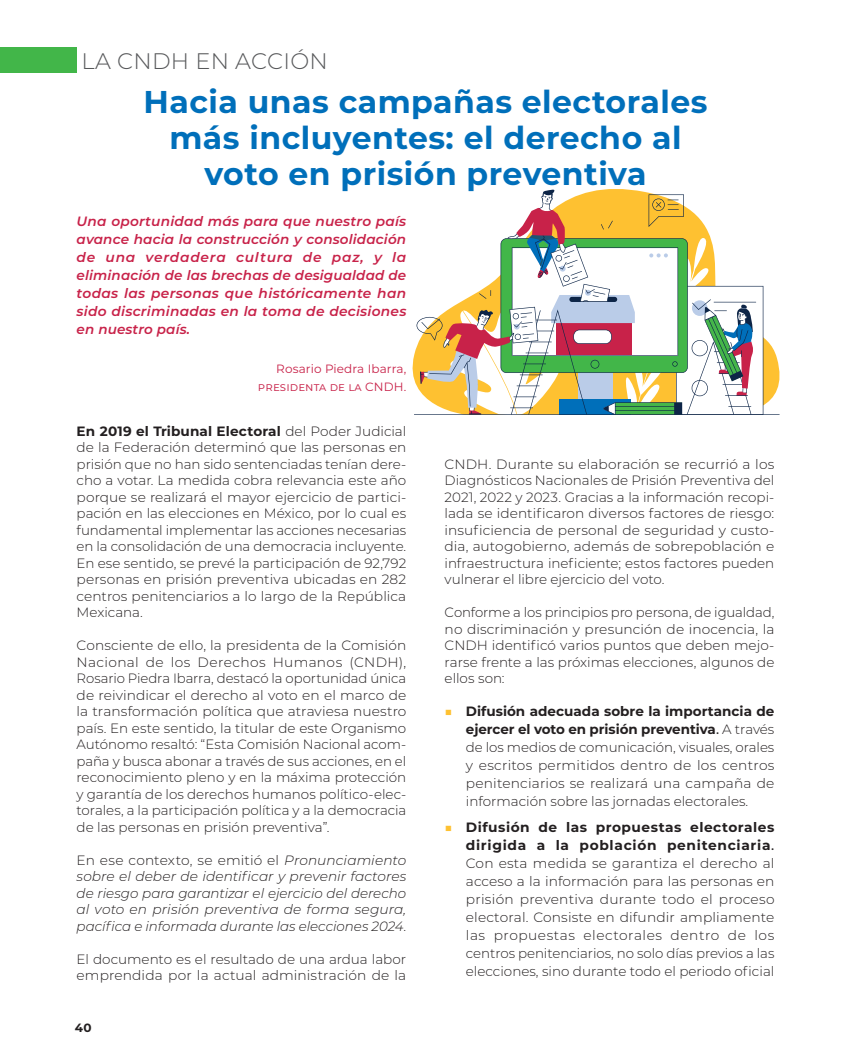
<style>
.page{position:relative;width:851px;height:1063px;background:#fff}
.page>*{position:absolute;margin:0;border:0;box-sizing:border-box;transform-origin:0 0}
.T_Art{font:700 31.5px/36px "Montserrat";letter-spacing:.015em;color:#006fba;text-align:center}
.t1{font:300 22.5px "Montserrat";letter-spacing:.01em;color:#57585a}
.Cuerpo_PG{font:300 13.5px/16.5px "Montserrat";color:#231f20;text-align:justify}
.Cita_citable_PG{font:italic 600 13.5px/18px "Montserrat";letter-spacing:.015em;color:#c82249;text-align:justify}
.Cuerpo_PG-2{font:italic 300 13.5px/16.5px "Montserrat";letter-spacing:-.005em;color:#231f20;text-align:justify}
.Cita_citable_PG-2{font:12px "Montserrat";letter-spacing:.01em;color:#c82249}
.t2{font:700 12px "Montserrat";color:#231f20}
.s1{font-weight:700}
.s2{font-style:normal}
.s3{font-weight:700;color:#fec131}
.s4{font-weight:500}
</style>
<div class="page">
<div style="left:0;top:47px;width:77px;height:26px;background:#42b649"></div>
<svg style="left:414px;top:189px;width:365px;height:226px"></svg>
<h2 class="t1" style="left:82px;top:45px;width:248px">LA CNDH EN ACCIÓN</h2>
<p class="T_Art" style="left:143px;top:83px;width:565px">Hacia unas campañas electorales más incluyentes: el derecho al voto en prisión preventiva</p>
<p class="Cita_citable_PG" style="left:77px;top:211px;width:331px">Una oportunidad más para que nuestro país avance hacia la construcción y consolidación de una verdadera cultura de paz, y la eliminación de las brechas de desigualdad de todas las personas que históricamente han sido discriminadas en la toma de decisiones en nuestro país.</p>
<p class="Cita_citable_PG-2" style="left:276px;top:360px;width:132px">Rosario Piedra Ibarra,</p>
<p class="Cita_citable_PG-2" style="left:258px;top:378px;width:150px">presidenta de la CNDH.</p>
<p class="Cuerpo_PG" style="left:77px;top:422px;width:331px"><span class="s1">En 2019 el Tribunal Electoral</span> del Poder Judicial de la Federación determinó que las personas en prisión que no han sido sentenciadas tenían dere&shy;cho a votar. La medida cobra relevancia este año porque se realizará el mayor ejercicio de partici&shy;pación en las elecciones en México, por lo cual es fundamental implementar las acciones necesarias en la consolidación de una democracia incluyente.<br>En ese sentido, se prevé la participación de 92,792 personas en prisión preventiva ubicadas en 282 centros penitenciarios a lo largo de la República Mexicana.</p>
<p class="Cuerpo_PG" style="left:77px;top:637px;width:331px">Consciente de ello, la presidenta de la Comisión Nacional de los Derechos Humanos (CNDH), Rosario Piedra Ibarra, destacó la oportunidad única de reivindicar el derecho al voto en el marco de la transformación política que atraviesa nuestro país. En este sentido, la titular de este Organismo Autónomo resaltó: “Esta Comisión Nacional acom&shy;paña y busca abonar a través de sus acciones, en el reconocimiento pleno y en la máxima protección y garantía de los derechos humanos político-elec&shy;torales, a la participación política y a la democracia de las personas en prisión preventiva”.</p>
<p class="Cuerpo_PG-2" style="left:77px;top:851px;width:331px"><span class="s2">En ese contexto, se emitió el</span> Pronunciamiento sobre el deber de identificar y prevenir factores de riesgo para garantizar el ejercicio del derecho al voto en prisión preventiva de forma segura, pacífica e informada durante las elecciones 2024<span class="s2">.</span></p>
<p class="Cuerpo_PG" style="left:77px;top:950px;width:331px">El documento es el resultado de una ardua labor emprendida por la actual administración de la</p>
<p class="t2" style="left:75px;top:1019px;width:18px">40</p>
<p class="Cuerpo_PG" style="left:444px;top:455px;width:331px">CNDH. Durante su elaboración se recurrió a los Diagnósticos Nacionales de Prisión Preventiva del 2021, 2022 y 2023. Gracias a la información recopi&shy;lada se identificaron diversos factores de riesgo: insuficiencia de personal de seguridad y custo&shy;dia, autogobierno, además de sobrepoblación e infraestructura ineficiente; estos factores pueden vulnerar el libre ejercicio del voto.</p>
<p class="Cuerpo_PG" style="left:444px;top:604px;width:331px">Conforme a los principios pro persona, de igualdad, no discriminación y presunción de inocencia, la CNDH identificó varios puntos que deben mejo&shy;rarse frente a las próximas elecciones, algunos de ellos son:</p>
<p class="Cuerpo_PG" style="left:466px;top:702px;width:310px;line-height:18px;text-indent:-21px"><span class="s3">■</span> <span class="s1">Difusión adecuada sobre la importancia de ejercer el voto en prisión preventiva</span><span class="s4">.</span> A través de los medios de comunicación, visuales, orales y escritos permitidos dentro de los centros penitenciarios se realizará una campaña de información sobre las jornadas electorales.</p>
<p class="Cuerpo_PG" style="left:466px;top:818px;width:310px;line-height:18px;text-indent:-21px"><span class="s3">■</span> <span class="s1">Difusión de las propuestas electorales dirigida a la población penitenciaria</span><span class="s4">.<br></span>Con esta medida se garantiza el derecho al acceso a la información para las personas en prisión preventiva durante todo el proceso electoral. Consiste en difundir ampliamente las propuestas electorales dentro de los centros penitenciarios, no solo días previos a las elecciones, sino durante todo el periodo oficial</p>
</div>
